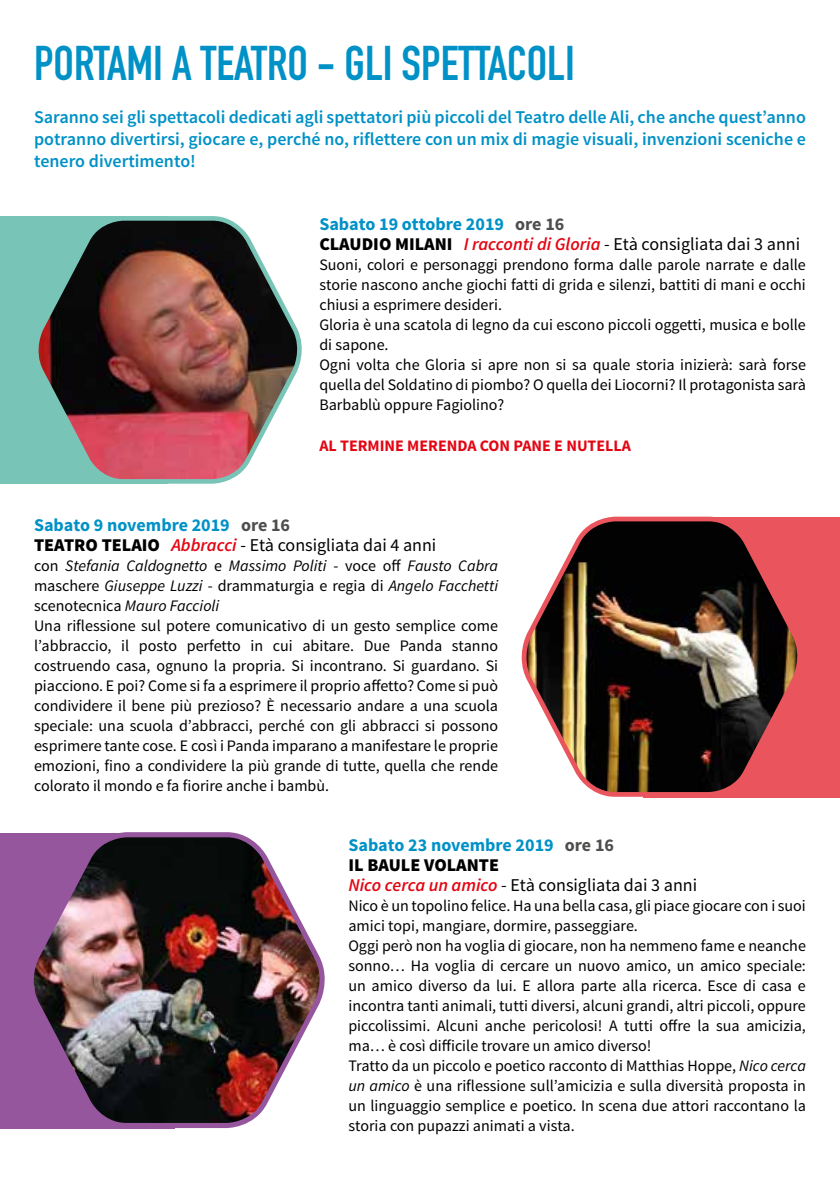
<style>
.page{position:relative;width:840px;height:1191px;background:#fff}
.page>*{position:absolute;margin:0;border:0;box-sizing:border-box;transform-origin:0 0}
.t1{font:700 48px "DIN Condensed";color:#0091c7}
.t2{font:18px/20px "Source Sans Pro";color:#000}
.t3{font:600 18px/22px "Source Sans Pro";color:#0091c7;text-align:justify}
.t4{font:16px/20px "Source Sans Pro";color:#000}
.t5{font:700 16px "Source Sans Pro";color:#e30613}
.s1{font-weight:700;color:#0091c7}
.s2{font-weight:700;color:#4e4e4d}
.s3{font-weight:900}
.s4{font-weight:600;font-style:italic;color:#e30613}
.s5{font-style:italic}
</style>
<div class="page">
<div style="left:0;top:216px;width:168px;height:268px;background:#78c5b8"></div>
<div style="left:0;top:832px;width:174px;height:296px;background:#96569e"></div>
<div style="left:643px;top:517px;width:196px;height:280px;background:#ea555d"></div>
<img style="left:38px;top:216px;width:264px;height:268px">
<img style="left:521px;top:516px;width:284px;height:282px">
<img style="left:24px;top:832px;width:301px;height:297px">
<h1 class="t1" style="left:34px;top:30px;width:542px">PORTAMI A TEATRO - GLI SPETTACOLI</h1>
<p class="t3" style="left:34px;top:107px;width:773px">Saranno sei gli spettacoli dedicati agli spettatori più piccoli del Teatro delle Ali, che anche quest’anno potranno divertirsi, giocare e, perché no, riflettere con un mix di magie visuali, invenzioni sceniche e tenero divertimento!</p>
<p class="t2" style="left:319px;top:215px;width:482px"><span class="s1">Sabato 19 ottobre 2019</span> <span class="s2">ore 16<br></span><span class="s3">CLAUDIO MILANI</span> <span class="s4">I racconti di Gloria</span> - Età consigliata dai 3 anni</p>
<p class="t4" style="left:319px;top:255px;width:488px">Suoni, colori e personaggi prendono forma dalle parole narrate e dalle storie nascono anche giochi fatti di grida e silenzi, battiti di mani e occhi chiusi a esprimere desideri.<br>Gloria è una scatola di legno da cui escono piccoli oggetti, musica e bolle di sapone.<br>Ogni volta che Gloria si apre non si sa quale storia inizierà: sarà forse quella del Soldatino di piombo? O quella dei Liocorni? Il protagonista sarà Barbablù oppure Fagiolino?</p>
<p class="t5" style="left:319px;top:435px;width:313px">AL TERMINE MERENDA CON PANE E NUTELLA</p>
<p class="t2" style="left:34px;top:515px;width:403px"><span class="s1">Sabato 9 novembre 2019</span> <span class="s2">ore 16<br></span><span class="s3">TEATRO TELAIO</span> <span class="s4">Abbracci</span> - Età consigliata dai 4 anni</p>
<p class="t4" style="left:34px;top:555px;width:465px">con <span class="s5">Stefania Caldognetto</span> e <span class="s5">Massimo Politi</span> - voce off <span class="s5">Fausto Cabra </span>maschere <span class="s5">Giuseppe Luzzi</span> - drammaturgia e regia di <span class="s5">Angelo Facchetti </span>scenotecnica <span class="s5">Mauro Faccioli<br></span>Una riflessione sul potere comunicativo di un gesto semplice come l’abbraccio, il posto perfetto in cui abitare. Due Panda stanno costruendo casa, ognuno la propria. Si incontrano. Si guardano. Si piacciono. E poi? Come si fa a esprimere il proprio affetto? Come si può condividere il bene più prezioso? È necessario andare a una scuola speciale: una scuola d’abbracci, perché con gli abbracci si possono esprimere tante cose. E così i Panda imparano a manifestare le proprie emozioni, fino a condividere la più grande di tutte, quella che rende colorato il mondo e fa fiorire anche i bambù.</p>
<p class="t2" style="left:348px;top:835px;width:350px"><span class="s1">Sabato 23 novembre 2019</span> <span class="s2">ore 16<br></span><span class="s3">IL BAULE VOLANTE<br></span><span class="s4">Nico cerca un amico</span> - Età consigliata dai 3 anni</p>
<p class="t4" style="left:348px;top:895px;width:459px">Nico è un topolino felice. Ha una bella casa, gli piace giocare con i suoi amici topi, mangiare, dormire, passeggiare.<br>Oggi però non ha voglia di giocare, non ha nemmeno fame e neanche sonno… Ha voglia di cercare un nuovo amico, un amico speciale: un amico diverso da lui. E allora parte alla ricerca. Esce di casa e incontra tanti animali, tutti diversi, alcuni grandi, altri piccoli, oppure piccolissimi. Alcuni anche pericolosi! A tutti offre la sua amicizia, ma… è così difficile trovare un amico diverso!<br>Tratto da un piccolo e poetico racconto di Matthias Hoppe, <span class="s5">Nico cerca un amico</span> è una riflessione sull’amicizia e sulla diversità proposta in un linguaggio semplice e poetico. In scena due attori raccontano la storia con pupazzi animati a vista.</p>
</div>
